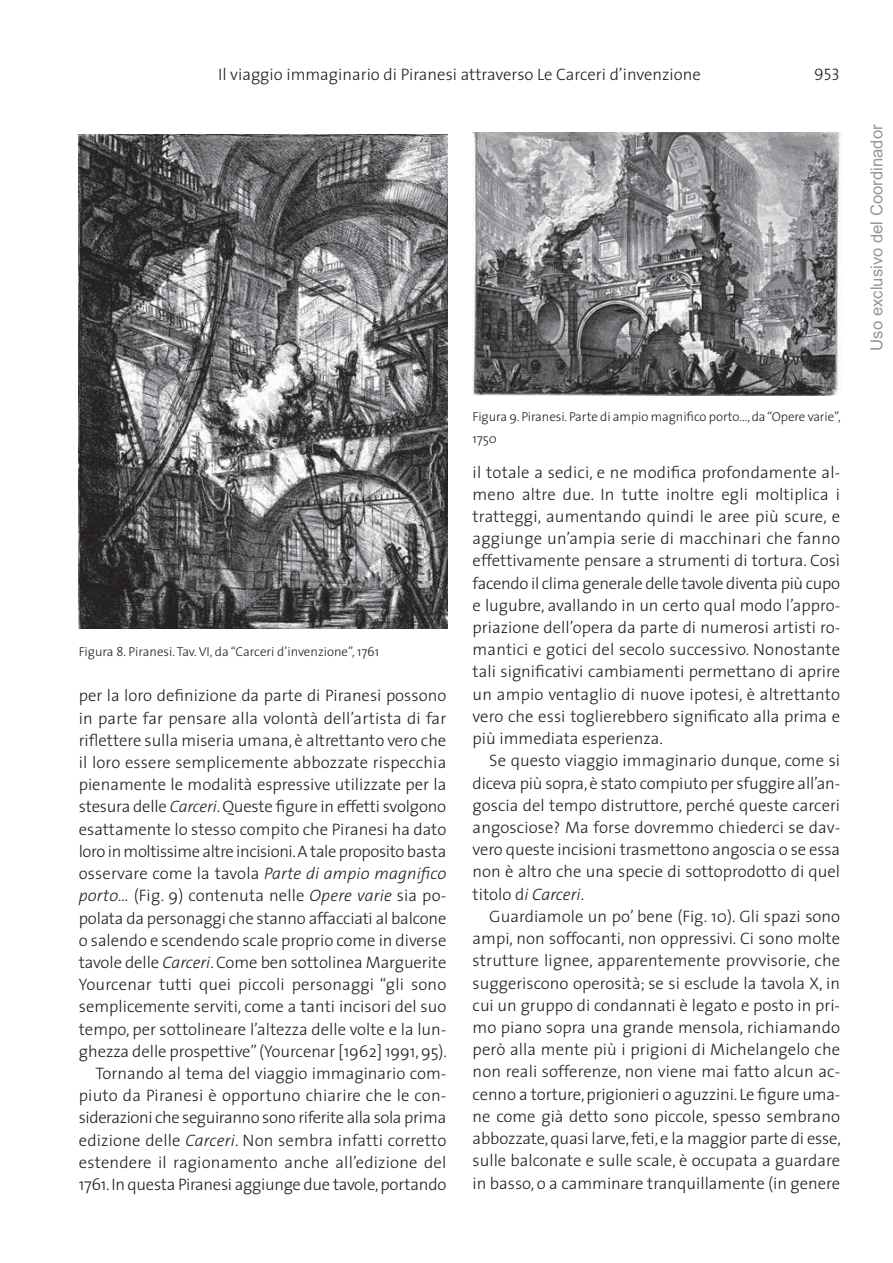
<style>
.page{position:relative;width:893px;height:1263px;background:#fff}
.page>*{position:absolute;margin:0;border:0;box-sizing:border-box;transform-origin:0 0}
.t1{font:300 16.65px/22.2px "The Sans";color:#231f20;text-align:justify}
.t2{font:16.65px "Arial";color:#939598}
.t3{font:16.65px "The Sans Light Caps";color:#231f20}
.t4{font:300 12.9px/22.2px "The Sans";letter-spacing:-.005em;color:#231f20}
.s1{font-style:italic}
</style>
<div class="page">
<img style="left:79px;top:135px;width:369px;height:494px">
<img style="left:473px;top:133px;width:368px;height:262px">
<p class="t1" style="left:218px;top:65px;width:484px">Il viaggio immaginario di Piranesi attraverso Le Carceri d’invenzione</p>
<p class="t3" style="left:814px;top:61px;width:28px">953</p>
<p class="t4" style="left:79px;top:642px;width:302px">Figura 8. Piranesi. Tav. VI, da “Carceri d’invenzione”, 1761</p>
<p class="t1" style="left:79px;top:686px;width:370px;text-align:right">per la loro definizione da parte di Piranesi possono in parte far pensare alla volontà dell’artista di far riflettere sulla miseria umana, è altrettanto vero che il loro essere semplicemente abbozzate rispecchia pienamente le modalità espressive utilizzate per la stesura delle <span class="s1">Carceri</span>. Queste figure in effetti svolgono esattamente lo stesso compito che Piranesi ha dato loro in moltissime altre incisioni. A tale proposito basta osservare come la tavola <span class="s1">Parte di ampio magnifico porto…</span> (Fig. 9) contenuta nelle <span class="s1">Opere varie</span> sia po - polata da personaggi che stanno affacciati al balcone o salendo e scendendo scale proprio come in diverse tavole delle <span class="s1">Carceri</span>. Come ben sottolinea Marguerite Yourcenar tutti quei piccoli personaggi “gli sono semplicemente serviti, come a tanti incisori del suo tempo, per sottolineare l’altezza delle volte e la lun - ghezza delle prospettive” (Yourcenar [1962] 1991, 95).<br>Tornando al tema del viaggio immaginario com - piuto da Piranesi è opportuno chiarire che le con&shy;si derazioni che seguiranno sono riferite alla sola prima edizione delle <span class="s1">Carceri</span>. Non sembra infatti corretto estendere il ragionamento anche all’edizione del 1761. In questa Piranesi aggiunge due tavole, portando</p>
<p class="t4" style="left:473px;top:406px;width:370px">Figura 9. Piranesi. Parte di ampio magnifico porto…, da “Opere varie”,<br>1750</p>
<p class="t1" style="left:473px;top:463px;width:369px">il totale a sedici, e ne modifica profondamente al - meno altre due. In tutte inoltre egli moltiplica i tratteggi, aumentando quindi le aree più scure, e aggiunge un’ampia serie di macchinari che fanno effettivamente pensare a strumenti di tortura. Così facendo il clima generale delle tavole diventa più cupo e lugubre, avallando in un certo qual modo l’appro - priazione dell’opera da parte di numerosi artisti ro - mantici e gotici del secolo successivo. Nonostante tali significativi cambiamenti permettano di aprire un ampio ventaglio di nuove ipotesi, è altrettanto vero che essi toglierebbero significato alla prima e più immediata esperienza.</p>
<p class="t1" style="left:473px;top:751px;width:369px;text-indent:17px">Se questo viaggio immaginario dunque, come si diceva più sopra, è stato compiuto per sfuggire all’an - goscia del tempo distruttore, perché queste carceri angosciose? Ma forse dovremmo chiederci se dav - vero queste incisioni trasmettono angoscia o se essa non è altro che una specie di sottoprodotto di quel titolo d<span class="s1">i Carceri</span>.</p>
<p class="t1" style="left:473px;top:907px;width:370px;text-indent:17px">Guardiamole un po’ bene (Fig. 10). Gli spazi sono ampi, non soffocanti, non oppressivi. Ci sono molte strutture lignee, apparentemente provvisorie, che suggeriscono operosità; se si esclude la tavola X, in cui un gruppo di condannati è legato e posto in pri - mo piano sopra una grande mensola, richiamando però alla mente più i prigioni di Michelangelo che non reali sofferenze, non viene mai fatto alcun ac - cenno a torture, prigionieri o aguzzini. Le figure uma - ne come già detto sono piccole, spesso sembrano abbozzate, quasi larve, feti, e la maggior parte di esse, sulle balconate e sulle scale, è occupata a guardare in basso, o a camminare tranquillamente (in genere</p>
<p class="t2" style="left:867px;top:351px;width:228px;rotate:-90deg">Uso exclusivo del Coordinador</p>
</div>
